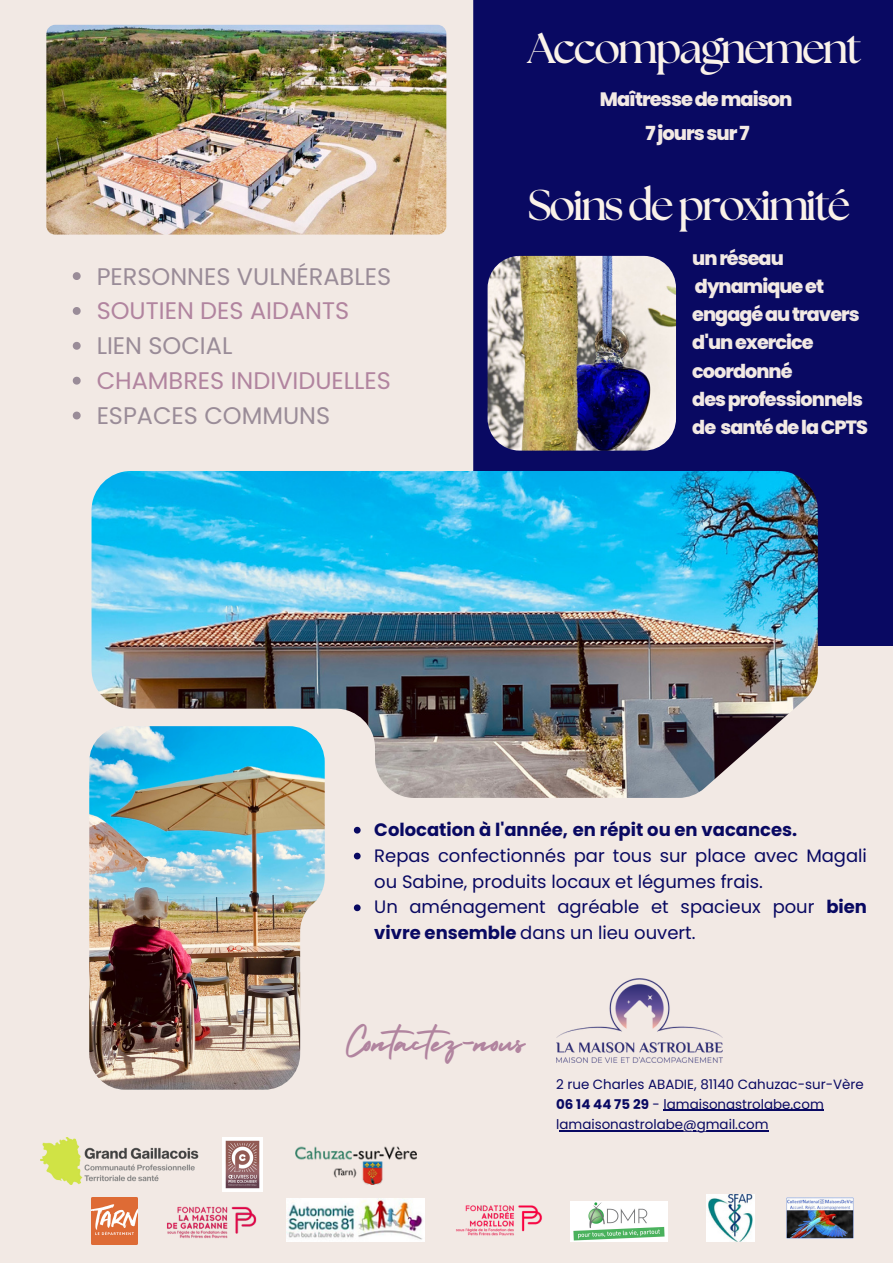
<style>
.page{position:relative;width:893px;height:1264px;background:#fff}
.page>*{position:absolute;margin:0;border:0;box-sizing:border-box;transform-origin:0 0}
.t1{font:43.5px "Holiday";color:#b1849f}
.t2{font:700 43.05px "The Seasons";letter-spacing:-.05em;color:#faf2e9}
.t3{font:24px "Poppins";color:#9a8c98}
.t4{font:24px "Poppins";color:#b1849f}
.t5{font:800 19.35px/33.8px "Poppins";letter-spacing:-.05em;color:#f2e9e4;text-align:center}
.t6{font:800 19.2px/28px "Poppins";letter-spacing:-.05em;color:#f2e9e4}
.t7{font:18px/25.8px "Poppins";color:#090962}
.t8{font:700 18px "Poppins";color:#090962}
.t9{font:13.35px/20.1px "Poppins";color:#090962}
.s1{font-weight:700}
</style>
<div class="page">
<div style="left:0;top:0;width:892px;height:1262px;background:#f2e9e4"></div>
<div style="left:473px;top:0;width:419px;height:646px;background:#090962"></div>
<img style="left:91px;top:471px;width:726px;height:327px">
<img style="left:89px;top:726px;width:236px;height:363px">
<img style="left:487px;top:256px;width:189px;height:194px;border-radius:32px">
<img style="left:556px;top:978px;width:166px;height:84px">
<img style="left:40px;top:1137px;width:159px;height:47px">
<img style="left:91px;top:1197px;width:47px;height:46px">
<img style="left:222px;top:1137px;width:40px;height:54px">
<img style="left:167px;top:1206px;width:90px;height:33px">
<img style="left:570px;top:1201px;width:97px;height:40px">
<img style="left:295px;top:1146px;width:121px;height:38px">
<img style="left:456px;top:1205px;width:87px;height:31px">
<img style="left:786px;top:1197px;width:67px;height:41px">
<img style="left:706px;top:1194px;width:48px;height:47px">
<img style="left:286px;top:1198px;width:139px;height:43px">
<img style="left:46px;top:25px;width:400px;height:209px;border-radius:9px">
<svg style="left:73px;top:272px;width:8px;height:8px"></svg>
<svg style="left:73px;top:307px;width:8px;height:8px"></svg>
<svg style="left:73px;top:342px;width:8px;height:8px"></svg>
<svg style="left:73px;top:377px;width:8px;height:7px"></svg>
<svg style="left:73px;top:411px;width:8px;height:8px"></svg>
<svg style="left:354px;top:826px;width:6px;height:7px"></svg>
<svg style="left:354px;top:852px;width:6px;height:7px"></svg>
<svg style="left:354px;top:904px;width:6px;height:7px"></svg>
<hr style="left:663px;top:1109px;width:160px;height:2px;background:#090962">
<hr style="left:559px;top:1129px;width:209px;height:2px;background:#090962">
<h2 class="t2" style="left:527px;top:20px;width:335px">Accompagnement</h2>
<p class="t5" style="left:600px;top:82px;width:194px">Maîtressedemaison<br>7jourssur7</p>
<h3 class="t3" style="left:97px;top:259px;width:296px">PERSONNES VULNÉRABLES</h3>
<h3 class="t4" style="left:97px;top:294px;width:254px">SOUTIEN DES AIDANTS</h3>
<h3 class="t3" style="left:97px;top:329px;width:137px">LIEN SOCIAL</h3>
<h3 class="t4" style="left:97px;top:364px;width:296px">CHAMBRES INDIVIDUELLES</h3>
<h3 class="t3" style="left:97px;top:399px;width:235px">ESPACES COMMUNS</h3>
<h2 class="t2" style="left:527px;top:177px;width:324px">Soinsdeproximité</h2>
<p class="t6" style="left:692px;top:244px;width:177px">unréseau dynamiqueet engagéautravers d'unexercice coordonné desprofessionnels de santédelaCPTS</p>
<p class="t8" style="left:374px;top:817px;width:424px">Colocation à l'année, en répit ou en vacances.</p>
<p class="t7" style="left:374px;top:842px;width:494px">Repas confectionnés par tous sur place avec Magali ou Sabine, produits locaux et légumes frais.<br>Un aménagement agréable et spacieux pour <span class="s1">bien vivre ensemble</span> dans un lieu ouvert.</p>
<h1 class="t1" style="left:345px;top:1007px;width:182px">Contactez-nous</h1>
<p class="t9" style="left:556px;top:1074px;width:309px">2 rue Charles ABADIE, 81140 Cahuzac-sur-Vère<br><span class="s1">06 14 44 75 29</span> - lamaisonastrolabe.com lamaisonastrolabe@gmail.com</p>
</div>
